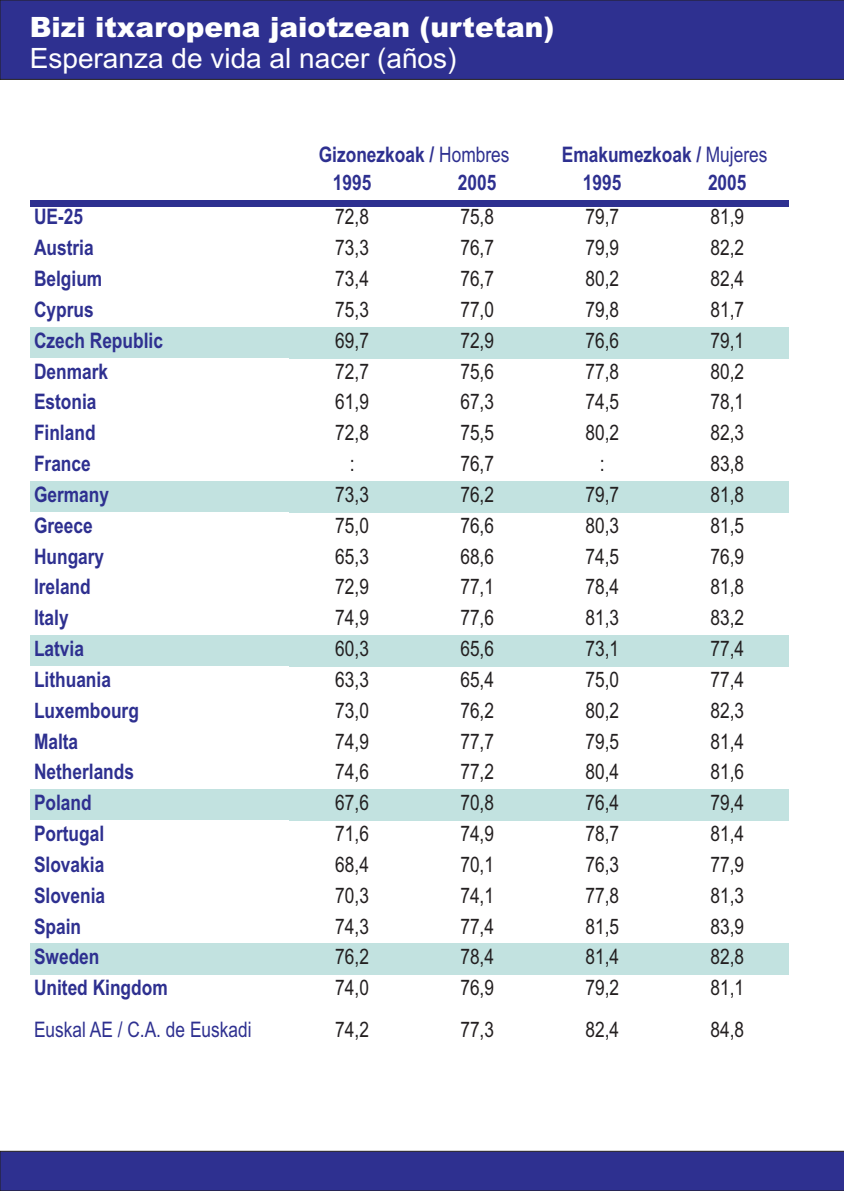
<style>
.page{position:relative;width:844px;height:1191px;background:#fff}
.page>*{position:absolute;margin:0;border:0;box-sizing:border-box;transform-origin:0 0}
.t1{font:900 28px "Arial";color:#fff}
.t2{font:28px "Arial";color:#fff}
.t3{font:21.35px "Arial Narrow";color:#231f20}
.t4{font:700 21.35px "Arial Narrow";color:#2e3090}
.t5{font:21.35px "Arial Narrow";color:#2e3090}
.s1{font-weight:400}
</style>
<div class="page">
<div style="left:0;top:0;width:843px;height:80px;background:#2e3090"></div>
<svg style="left:0;top:1150px;width:843px;height:41px;background:#31338e"></svg>
<div style="left:30px;top:327px;width:758px;height:31px;background:#c2e2e0"></div>
<div style="left:30px;top:481px;width:758px;height:31px;background:#c2e2e0"></div>
<div style="left:30px;top:635px;width:758px;height:32px;background:#c2e2e0"></div>
<div style="left:30px;top:666px;width:258px;height:124px;background:#fff"></div>
<div style="left:30px;top:789px;width:758px;height:32px;background:#c2e2e0"></div>
<div style="left:30px;top:820px;width:258px;height:124px;background:#fff"></div>
<div style="left:30px;top:944px;width:758px;height:31px;background:#c2e2e0"></div>
<div style="left:30px;top:974px;width:258px;height:73px;background:#fff"></div>
<div style="left:30px;top:200px;width:758px;height:7px;background:#2e3090"></div>
<h1 class="t1" style="left:30px;top:17px;width:526px">Bizi itxaropena jaiotzean (urtetan)</h1>
<h1 class="t2" style="left:30px;top:47px;width:428px">Esperanza de vida al nacer (años)</h1>
<p class="t4" style="left:319px;top:147px;width:192px">Gizonezkoak / <span class="s1">Hombres</span></p>
<p class="t4" style="left:561px;top:147px;width:207px">Emakumezkoak / <span class="s1">Mujeres</span></p>
<p class="t4" style="left:332px;top:175px;width:40px">1995</p>
<p class="t4" style="left:457px;top:175px;width:40px">2005</p>
<p class="t4" style="left:582px;top:175px;width:40px">1995</p>
<p class="t4" style="left:707px;top:175px;width:40px">2005</p>
<p class="t4" style="left:34px;top:209px;width:51px">UE-25</p>
<p class="t3" style="left:335px;top:209px;width:35px">72,8</p>
<p class="t3" style="left:460px;top:209px;width:35px">75,8</p>
<p class="t3" style="left:585px;top:209px;width:35px">79,7</p>
<p class="t3" style="left:710px;top:209px;width:35px">81,9</p>
<p class="t4" style="left:34px;top:240px;width:61px">Austria</p>
<p class="t3" style="left:335px;top:240px;width:35px">73,3</p>
<p class="t3" style="left:460px;top:240px;width:35px">76,7</p>
<p class="t3" style="left:585px;top:240px;width:35px">79,9</p>
<p class="t3" style="left:710px;top:240px;width:35px">82,2</p>
<p class="t4" style="left:34px;top:271px;width:70px">Belgium</p>
<p class="t3" style="left:335px;top:270px;width:35px">73,4</p>
<p class="t3" style="left:460px;top:270px;width:35px">76,7</p>
<p class="t3" style="left:585px;top:270px;width:35px">80,2</p>
<p class="t3" style="left:710px;top:270px;width:35px">82,4</p>
<p class="t4" style="left:34px;top:302px;width:61px">Cyprus</p>
<p class="t3" style="left:335px;top:301px;width:35px">75,3</p>
<p class="t3" style="left:460px;top:301px;width:35px">77,0</p>
<p class="t3" style="left:585px;top:301px;width:35px">79,8</p>
<p class="t3" style="left:710px;top:301px;width:35px">81,7</p>
<p class="t4" style="left:34px;top:332px;width:130px">Czech Republic</p>
<p class="t3" style="left:335px;top:332px;width:35px">69,7</p>
<p class="t3" style="left:460px;top:332px;width:35px">72,9</p>
<p class="t3" style="left:585px;top:332px;width:35px">76,6</p>
<p class="t3" style="left:710px;top:332px;width:35px">79,1</p>
<p class="t4" style="left:34px;top:363px;width:76px">Denmark</p>
<p class="t3" style="left:335px;top:363px;width:35px">72,7</p>
<p class="t3" style="left:460px;top:363px;width:35px">75,6</p>
<p class="t3" style="left:585px;top:363px;width:35px">77,8</p>
<p class="t3" style="left:710px;top:363px;width:35px">80,2</p>
<p class="t4" style="left:34px;top:394px;width:64px">Estonia</p>
<p class="t3" style="left:335px;top:394px;width:35px">61,9</p>
<p class="t3" style="left:460px;top:394px;width:35px">67,3</p>
<p class="t3" style="left:585px;top:394px;width:35px">74,5</p>
<p class="t3" style="left:710px;top:394px;width:35px">78,1</p>
<p class="t4" style="left:34px;top:425px;width:63px">Finland</p>
<p class="t3" style="left:335px;top:425px;width:35px">72,8</p>
<p class="t3" style="left:460px;top:425px;width:35px">75,5</p>
<p class="t3" style="left:585px;top:425px;width:35px">80,2</p>
<p class="t3" style="left:710px;top:425px;width:35px">82,3</p>
<p class="t4" style="left:34px;top:456px;width:58px">France</p>
<p class="t3" style="left:349px;top:455px;width:6px">:</p>
<p class="t3" style="left:460px;top:455px;width:35px">76,7</p>
<p class="t3" style="left:599px;top:455px;width:6px">:</p>
<p class="t3" style="left:710px;top:455px;width:35px">83,8</p>
<p class="t4" style="left:34px;top:486px;width:77px">Germany</p>
<p class="t3" style="left:335px;top:486px;width:35px">73,3</p>
<p class="t3" style="left:460px;top:486px;width:35px">76,2</p>
<p class="t3" style="left:585px;top:486px;width:35px">79,7</p>
<p class="t3" style="left:710px;top:486px;width:35px">81,8</p>
<p class="t4" style="left:34px;top:517px;width:60px">Greece</p>
<p class="t3" style="left:335px;top:517px;width:35px">75,0</p>
<p class="t3" style="left:460px;top:517px;width:35px">76,6</p>
<p class="t3" style="left:585px;top:517px;width:35px">80,3</p>
<p class="t3" style="left:710px;top:517px;width:35px">81,5</p>
<p class="t4" style="left:34px;top:548px;width:72px">Hungary</p>
<p class="t3" style="left:335px;top:548px;width:35px">65,3</p>
<p class="t3" style="left:460px;top:548px;width:35px">68,6</p>
<p class="t3" style="left:585px;top:548px;width:35px">74,5</p>
<p class="t3" style="left:710px;top:548px;width:35px">76,9</p>
<p class="t4" style="left:34px;top:579px;width:58px">Ireland</p>
<p class="t3" style="left:335px;top:579px;width:35px">72,9</p>
<p class="t3" style="left:460px;top:579px;width:35px">77,1</p>
<p class="t3" style="left:585px;top:579px;width:35px">78,4</p>
<p class="t3" style="left:710px;top:579px;width:35px">81,8</p>
<p class="t4" style="left:34px;top:610px;width:36px">Italy</p>
<p class="t3" style="left:335px;top:609px;width:35px">74,9</p>
<p class="t3" style="left:460px;top:609px;width:35px">77,6</p>
<p class="t3" style="left:585px;top:609px;width:35px">81,3</p>
<p class="t3" style="left:710px;top:609px;width:35px">83,2</p>
<p class="t4" style="left:34px;top:641px;width:52px">Latvia</p>
<p class="t3" style="left:335px;top:640px;width:35px">60,3</p>
<p class="t3" style="left:460px;top:640px;width:35px">65,6</p>
<p class="t3" style="left:585px;top:640px;width:35px">73,1</p>
<p class="t3" style="left:710px;top:640px;width:35px">77,4</p>
<p class="t4" style="left:34px;top:671px;width:78px">Lithuania</p>
<p class="t3" style="left:335px;top:671px;width:35px">63,3</p>
<p class="t3" style="left:460px;top:671px;width:35px">65,4</p>
<p class="t3" style="left:585px;top:671px;width:35px">75,0</p>
<p class="t3" style="left:710px;top:671px;width:35px">77,4</p>
<p class="t4" style="left:34px;top:702px;width:106px">Luxembourg</p>
<p class="t3" style="left:335px;top:702px;width:35px">73,0</p>
<p class="t3" style="left:460px;top:702px;width:35px">76,2</p>
<p class="t3" style="left:585px;top:702px;width:35px">80,2</p>
<p class="t3" style="left:710px;top:702px;width:35px">82,3</p>
<p class="t4" style="left:34px;top:733px;width:46px">Malta</p>
<p class="t3" style="left:335px;top:733px;width:35px">74,9</p>
<p class="t3" style="left:460px;top:733px;width:35px">77,7</p>
<p class="t3" style="left:585px;top:733px;width:35px">79,5</p>
<p class="t3" style="left:710px;top:733px;width:35px">81,4</p>
<p class="t4" style="left:34px;top:764px;width:102px">Netherlands</p>
<p class="t3" style="left:335px;top:764px;width:35px">74,6</p>
<p class="t3" style="left:460px;top:764px;width:35px">77,2</p>
<p class="t3" style="left:585px;top:764px;width:35px">80,4</p>
<p class="t3" style="left:710px;top:764px;width:35px">81,6</p>
<p class="t4" style="left:34px;top:795px;width:59px">Poland</p>
<p class="t3" style="left:335px;top:794px;width:35px">67,6</p>
<p class="t3" style="left:460px;top:794px;width:35px">70,8</p>
<p class="t3" style="left:585px;top:794px;width:35px">76,4</p>
<p class="t3" style="left:710px;top:794px;width:35px">79,4</p>
<p class="t4" style="left:34px;top:825px;width:72px">Portugal</p>
<p class="t3" style="left:335px;top:825px;width:35px">71,6</p>
<p class="t3" style="left:460px;top:825px;width:35px">74,9</p>
<p class="t3" style="left:585px;top:825px;width:35px">78,7</p>
<p class="t3" style="left:710px;top:825px;width:35px">81,4</p>
<p class="t4" style="left:34px;top:856px;width:72px">Slovakia</p>
<p class="t3" style="left:335px;top:856px;width:35px">68,4</p>
<p class="t3" style="left:460px;top:856px;width:35px">70,1</p>
<p class="t3" style="left:585px;top:856px;width:35px">76,3</p>
<p class="t3" style="left:710px;top:856px;width:35px">77,9</p>
<p class="t4" style="left:34px;top:887px;width:73px">Slovenia</p>
<p class="t3" style="left:335px;top:887px;width:35px">70,3</p>
<p class="t3" style="left:460px;top:887px;width:35px">74,1</p>
<p class="t3" style="left:585px;top:887px;width:35px">77,8</p>
<p class="t3" style="left:710px;top:887px;width:35px">81,3</p>
<p class="t4" style="left:34px;top:918px;width:49px">Spain</p>
<p class="t3" style="left:335px;top:918px;width:35px">74,3</p>
<p class="t3" style="left:460px;top:918px;width:35px">77,4</p>
<p class="t3" style="left:585px;top:918px;width:35px">81,5</p>
<p class="t3" style="left:710px;top:918px;width:35px">83,9</p>
<p class="t4" style="left:34px;top:949px;width:67px">Sweden</p>
<p class="t3" style="left:335px;top:949px;width:35px">76,2</p>
<p class="t3" style="left:460px;top:949px;width:35px">78,4</p>
<p class="t3" style="left:585px;top:949px;width:35px">81,4</p>
<p class="t3" style="left:710px;top:949px;width:35px">82,8</p>
<p class="t4" style="left:34px;top:980px;width:135px">United Kingdom</p>
<p class="t3" style="left:335px;top:979px;width:35px">74,0</p>
<p class="t3" style="left:460px;top:979px;width:35px">76,9</p>
<p class="t3" style="left:585px;top:979px;width:35px">79,2</p>
<p class="t3" style="left:710px;top:979px;width:35px">81,1</p>
<p class="t5" style="left:34px;top:1021px;width:219px">Euskal AE / C.A. de Euskadi</p>
<p class="t3" style="left:335px;top:1021px;width:35px">74,2</p>
<p class="t3" style="left:460px;top:1021px;width:35px">77,3</p>
<p class="t3" style="left:585px;top:1021px;width:35px">82,4</p>
<p class="t3" style="left:710px;top:1021px;width:35px">84,8</p>
</div>
